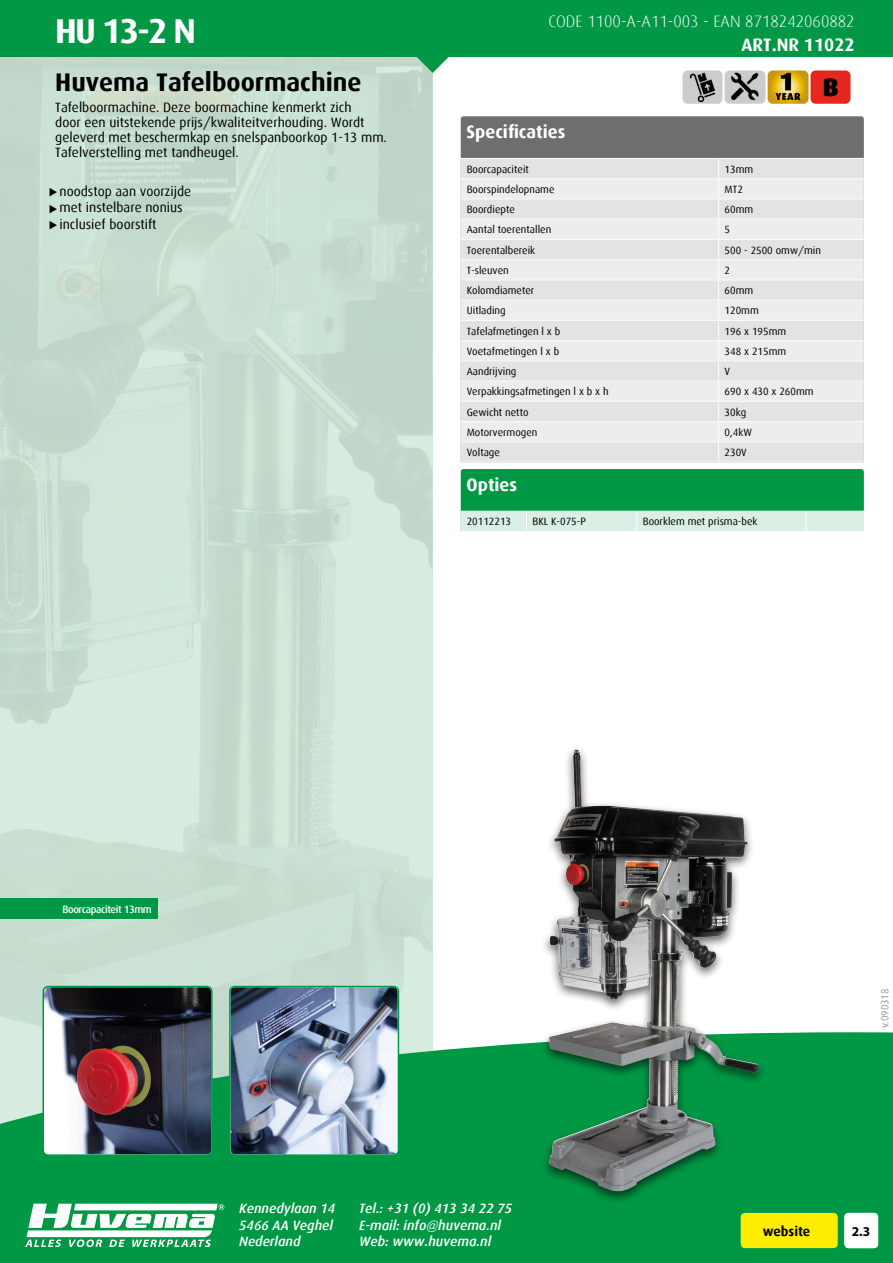
<style>
.page{position:relative;width:893px;height:1263px;background:#fff}
.page>*{position:absolute;margin:0;border:0;box-sizing:border-box;transform-origin:0 0}
.t1{font:700 34.5px "Dax";color:#fff}
.headline1{font:700 25.5px "Dax";color:#000}
.table_headline{font:700 18px "Dax";color:#fff}
.sku{font:700 18px "Dax";color:#fff}
.t2{font:300 16.5px "Dax";color:#fff}
.desc-comm{font:13.5px/15px "Dax";color:#000}
.t3{font:italic 500 13.5px "Dax";color:#fff}
.button{font:700 13.5px "Dax";color:#000}
.t4{font:700 13.5px "Myriad Pro";color:#000}
.table_body{font:10.5px "Dax";color:#000}
.spec_label{font:500 10.5px "Dax";letter-spacing:-.04em;color:#fff}
.t5{font:10.5px "Dax";letter-spacing:-.02em;color:#9c9c9c}
</style>
<div class="page">
<div style="left:0;top:1032px;width:893px;height:231px;background:#009845"></div>
<svg style="left:433px;top:56px;width:28px;height:17px"></svg>
<div style="left:0;top:0;width:893px;height:56px;background:#009845"></div>
<svg style="left:25px;top:1204px;width:199px;height:43px"></svg>
<img style="left:0;top:56px;width:433px;height:1068px">
<img style="left:682px;top:70px;width:169px;height:34px">
<div style="left:540px;top:745px;width:227px;height:459px;background:#000;opacity:.61"></div>
<img style="left:549px;top:750px;width:102px;height:277px">
<img style="left:46px;top:989px;width:164px;height:164px">
<div style="left:43px;top:986px;width:170px;height:170px;border:2px solid #009845;border-radius:5px"></div>
<img style="left:232px;top:989px;width:164px;height:164px">
<div style="left:229px;top:986px;width:170px;height:170px;border:2px solid #009845;border-radius:5px"></div>
<div style="left:741px;top:1213px;width:97px;height:35px;background:#ffed00;border-radius:4px"></div>
<svg style="left:460px;top:116px;width:404px;height:43px;background:#737373"></svg>
<svg style="left:460px;top:159px;width:404px;height:373px;background:#cee0d6"></svg>
<div style="left:0;top:898px;width:158px;height:21px;background:#009845"></div>
<div style="left:844px;top:1213px;width:34px;height:35px;background:#fff;border-radius:4px"></div>
<svg style="left:50px;top:188px;width:7px;height:9px"></svg>
<svg style="left:50px;top:205px;width:7px;height:8px"></svg>
<svg style="left:50px;top:221px;width:7px;height:9px"></svg>
<p class="t1" style="left:55px;top:11px;width:142px">HU 13-2 N</p>
<p class="headline1" style="left:55px;top:68px;width:308px">Huvema Tafelboormachine</p>
<p class="desc-comm" style="left:55px;top:100px;width:333px">Tafelboormachine. Deze boormachine kenmerkt zich<br>door een uitstekende prijs/kwaliteitverhouding. Wordt geleverd met beschermkap en snelspanboorkop 1-13 mm.<br>Tafelverstelling met tandheugel.</p>
<p class="desc-comm" style="left:60px;top:184px;width:133px">noodstop aan voorzijde</p>
<p class="desc-comm" style="left:60px;top:200px;width:125px">met instelbare nonius</p>
<p class="desc-comm" style="left:60px;top:217px;width:99px">inclusief boorstift</p>
<p class="t2" style="left:548px;top:12px;width:308px">CODE 1100-A-A11-003 - EAN 8718242060882</p>
<p class="sku" style="left:742px;top:34px;width:115px">ART.NR 11022</p>
<p class="table_headline" style="left:466px;top:122px;width:100px">Specificaties</p>
<p class="table_body" style="left:467px;top:163px;width:64px">Boorcapaciteit</p>
<p class="table_body" style="left:725px;top:163px;width:30px">13mm</p>
<p class="table_body" style="left:467px;top:183px;width:89px">Boorspindelopname</p>
<p class="table_body" style="left:725px;top:183px;width:20px">MT2</p>
<p class="table_body" style="left:467px;top:204px;width:50px">Boordiepte</p>
<p class="table_body" style="left:725px;top:204px;width:30px">60mm</p>
<p class="table_body" style="left:467px;top:224px;width:86px">Aantal toerentallen</p>
<p class="table_body" style="left:725px;top:224px;width:7px">5</p>
<p class="table_body" style="left:467px;top:244px;width:70px">Toerentalbereik</p>
<p class="table_body" style="left:725px;top:244px;width:98px">500 - 2500 omw/min</p>
<p class="table_body" style="left:467px;top:264px;width:44px">T-sleuven</p>
<p class="table_body" style="left:725px;top:264px;width:7px">2</p>
<p class="table_body" style="left:467px;top:285px;width:69px">Kolomdiameter</p>
<p class="table_body" style="left:725px;top:285px;width:30px">60mm</p>
<p class="table_body" style="left:467px;top:305px;width:40px">Uitlading</p>
<p class="table_body" style="left:725px;top:305px;width:36px">120mm</p>
<p class="table_body" style="left:467px;top:325px;width:95px">Tafelafmetingen l x b</p>
<p class="table_body" style="left:725px;top:325px;width:63px">196 x 195mm</p>
<p class="table_body" style="left:467px;top:345px;width:94px">Voetafmetingen l x b</p>
<p class="table_body" style="left:725px;top:345px;width:63px">348 x 215mm</p>
<p class="table_body" style="left:467px;top:366px;width:51px">Aandrijving</p>
<p class="table_body" style="left:725px;top:366px;width:7px">V</p>
<p class="table_body" style="left:467px;top:386px;width:144px">Verpakkingsafmetingen l x b x h</p>
<p class="table_body" style="left:725px;top:386px;width:90px">690 x 430 x 260mm</p>
<p class="table_body" style="left:467px;top:406px;width:63px">Gewicht netto</p>
<p class="table_body" style="left:725px;top:406px;width:23px">30kg</p>
<p class="table_body" style="left:467px;top:426px;width:72px">Motorvermogen</p>
<p class="table_body" style="left:725px;top:426px;width:29px">0,4kW</p>
<p class="table_body" style="left:467px;top:447px;width:35px">Voltage</p>
<p class="table_body" style="left:725px;top:447px;width:24px">230V</p>
<p class="table_headline" style="left:466px;top:474px;width:52px">Opties</p>
<p class="table_body" style="left:467px;top:516px;width:46px">20112213</p>
<p class="table_body" style="left:532px;top:516px;width:55px">BKL K-075-P</p>
<p class="table_body" style="left:643px;top:516px;width:116px">Boorklem met prisma-bek</p>
<p class="spec_label" style="left:62px;top:903px;width:91px">Boorcapaciteit 13mm</p>
<p class="t3" style="left:239px;top:1201px;width:98px">Kennedylaan 14</p>
<p class="t3" style="left:359px;top:1201px;width:155px">Tel.: +31 (0) 413 34 22 75</p>
<p class="t3" style="left:239px;top:1217px;width:95px">5466 AA Veghel</p>
<p class="t3" style="left:359px;top:1217px;width:143px">E-mail: info@huvema.nl</p>
<p class="t3" style="left:239px;top:1233px;width:63px">Nederland</p>
<p class="t3" style="left:359px;top:1233px;width:134px">Web: www.huvema.nl</p>
<p class="t5" style="left:879px;top:1028px;width:41px;rotate:-90deg">v.090318</p>
<p class="button" style="left:763px;top:1223px;width:49px">website</p>
<p class="t4" style="left:852px;top:1222px;width:20px">2.3</p>
</div>
